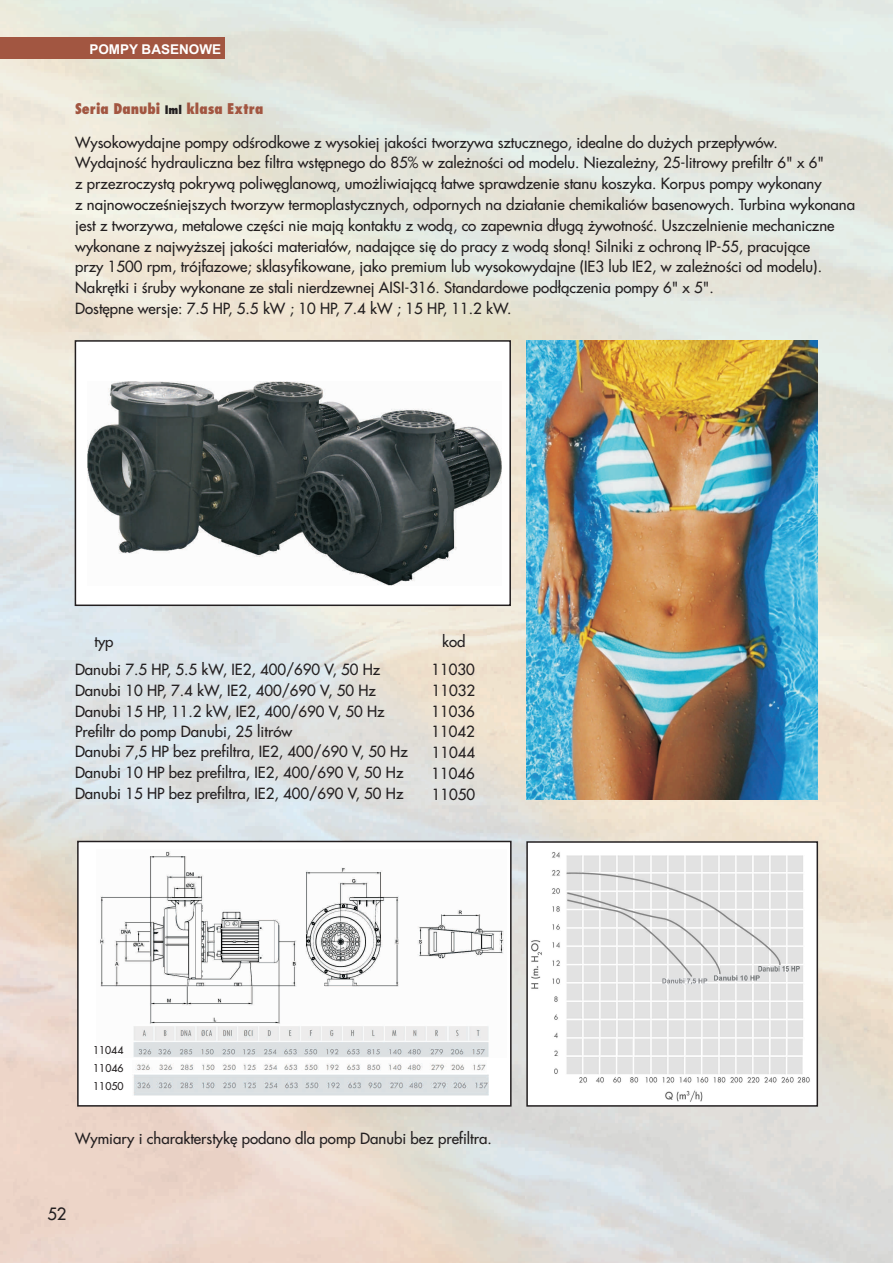
<style>
.page{position:relative;width:893px;height:1263px;background:#fff}
.page>*{position:absolute;margin:0;border:0;box-sizing:border-box;transform-origin:0 0}
.t1{font:16.5px "Fujiyama 2";color:#231f20}
.t2{font:15px/20.9px "Fujiyama 2";color:#231f20}
.t3{font:800 14.4px "Fujiyama";color:#a25641}
.t4{font:700 13.5px "Arial";color:#fff}
.t5{font:10.5px/17.7px "Fujiyama 2";color:#231f20;text-align:justify}
.s1{font-size:11.4px;color:#231f20}
</style>
<div class="page">
<img style="left:0;top:0;width:893px;height:1263px">
<svg style="left:74px;top:339px;width:438px;height:268px"></svg>
<img style="left:87px;top:381px;width:415px;height:205px">
<svg style="left:76px;top:840px;width:436px;height:267px"></svg>
<svg style="left:526px;top:840px;width:293px;height:267px"></svg>
<img style="left:529px;top:848px;width:283px;height:256px">
<img style="left:663px;top:978px;width:44px;height:7px">
<img style="left:715px;top:975px;width:44px;height:6px">
<img style="left:758px;top:966px;width:42px;height:5px">
<img style="left:97px;top:849px;width:410px;height:208px">
<img style="left:133px;top:1060px;width:354px;height:13px">
<img style="left:132px;top:1075px;width:356px;height:20px">
<img style="left:526px;top:341px;width:292px;height:458px">
<div style="left:0;top:37px;width:225px;height:22px;background:#a25641"></div>
<p class="t4" style="left:89px;top:45px;width:133px">POMPY BASENOWE</p>
<p class="t3" style="left:75px;top:103px;width:190px">Seria Danubi <span class="s1">Iml</span> klasa Extra</p>
<p class="t2" style="left:75px;top:134px;width:781px">Wysokowydajne pompy odśrodkowe z wysokiej jakości tworzywa sztucznego, idealne do dużych przepływów.<br>Wydajność hydrauliczna bez filtra wstępnego do 85% w zależności od modelu. Niezależny, 25-litrowy prefiltr 6" x 6"<br>z przezroczystą pokrywą poliwęglanową, umożliwiającą łatwe sprawdzenie stanu koszyka. Korpus pompy wykonany<br>z najnowocześniejszych tworzyw termoplastycznych, odpornych na działanie chemikaliów basenowych. Turbina wykonana jest z tworzywa, metalowe części nie mają kontaktu z wodą, co zapewnia długą żywotność. Uszczelnienie mechaniczne wykonane z najwyższej jakości materiałów, nadające się do pracy z wodą słoną! Silniki z ochroną IP-55, pracujące<br>przy 1500 rpm, trójfazowe; sklasyfikowane, jako premium lub wysokowydajne (IE3 lub IE2, w zależności od modelu).<br>Nakrętki i śruby wykonane ze stali nierdzewnej AISI-316. Standardowe podłączenia pompy 6" x 5".<br>Dostępne wersje: 7.5 HP, 5.5 kW ; 10 HP, 7.4 kW ; 15 HP, 11.2 kW.</p>
<p class="t2" style="left:94px;top:633px;width:21px">typ</p>
<p class="t2" style="left:442px;top:633px;width:25px">kod</p>
<p class="t2" style="left:75px;top:661px;width:307px">Danubi 7.5 HP, 5.5 kW, IE2, 400/690 V, 50 Hz</p>
<p class="t2" style="left:431px;top:661px;width:45px">11030</p>
<p class="t2" style="left:75px;top:682px;width:303px">Danubi 10 HP, 7.4 kW, IE2, 400/690 V, 50 Hz</p>
<p class="t2" style="left:432px;top:682px;width:45px">11032</p>
<p class="t2" style="left:75px;top:703px;width:311px">Danubi 15 HP, 11.2 kW, IE2, 400/690 V, 50 Hz</p>
<p class="t2" style="left:431px;top:703px;width:45px">11036</p>
<p class="t2" style="left:75px;top:724px;width:334px;line-height:20.4px">Prefiltr do pomp Danubi, 25 litrów<br>Danubi 7,5 HP bez prefiltra, IE2, 400/690 V, 50 Hz Danubi 10 HP bez prefiltra, IE2, 400/690 V, 50 Hz Danubi 15 HP bez prefiltra, IE2, 400/690 V, 50 Hz</p>
<p class="t2" style="left:431px;top:723px;width:45px;text-align:justify">11042<br>11044<br>11046<br>11050</p>
<p class="t5" style="left:93px;top:1043px;width:32px">11044<br>11046<br>11050</p>
<p class="t2" style="left:75px;top:1130px;width:418px">Wymiary i charakterstykę podano dla pomp Danubi bez prefiltra.</p>
<p class="t1" style="left:47px;top:1208px;width:21px">52</p>
</div>
